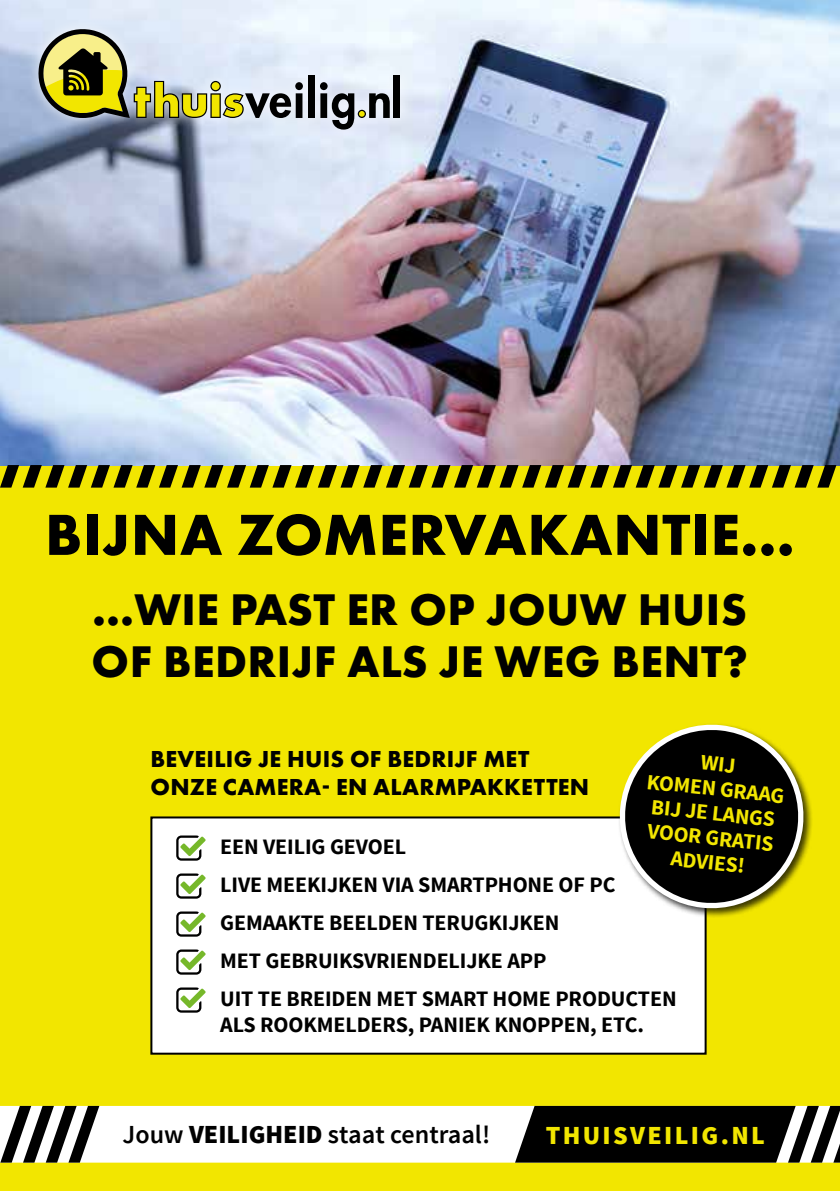
<style>
.page{position:relative;width:840px;height:1191px;background:#fff}
.page>*{position:absolute;margin:0;border:0;box-sizing:border-box;transform-origin:0 0}
.t1{font:700 60px "Futura PT";letter-spacing:.01em;color:#000}
.t2{font:700 46px/52px "Futura PT";letter-spacing:.01em;color:#000}
.t3{font:600 26px "Source Sans Pro";color:#000}
.t4{font:900 26px "Source Sans Pro";letter-spacing:.09em;color:#f2e600}
.t5{font:700 24px/28.8px "Futura PT";letter-spacing:.01em;color:#000}
.t6{font:700 22px/38px "Source Sans Pro";letter-spacing:-.005em;color:#000}
.t7{font:700 21.6px/24.6px "Source Sans Pro";color:#f2e600;text-align:center}
.s1{font-weight:900}
</style>
<div class="page">
<div style="left:0;top:0;width:839px;height:1191px;background:#f2e600"></div>
<img style="left:0;top:0;width:839px;height:465px">
<svg style="left:0;top:465px;width:835px;height:22px"></svg>
<div style="left:27px;top:17px;width:385px;height:124px;background:#fff;opacity:.75"></div>
<div style="left:393px;top:75px;width:7px;height:43px;background:#000"></div>
<div style="left:308px;top:75px;width:6px;height:43px;background:#000"></div>
<svg style="left:320px;top:82px;width:69px;height:48px;background:#979ba2"></svg>
<svg style="left:38px;top:29px;width:265px;height:89px;background:#b8bb9c"></svg>
<div style="left:0;top:1106px;width:839px;height:56px;background:#fff"></div>
<svg style="left:0;top:1106px;width:99px;height:56px"></svg>
<svg style="left:515px;top:1106px;width:324px;height:56px;background:#1f1f1f"></svg>
<div style="left:151px;top:817px;width:554px;height:236px;background:#fff"></div>
<div style="left:150px;top:816px;width:556px;height:238px;border:2px solid #000"></div>
<svg style="left:176px;top:835px;width:29px;height:25px"></svg>
<svg style="left:176px;top:873px;width:29px;height:25px"></svg>
<svg style="left:176px;top:911px;width:29px;height:25px"></svg>
<svg style="left:176px;top:949px;width:29px;height:25px"></svg>
<svg style="left:176px;top:987px;width:29px;height:25px"></svg>
<div style="left:617px;top:722px;width:195px;height:196px;background:#000;opacity:.75"></div>
<svg style="left:611px;top:722px;width:199px;height:189px"></svg>
<h1 class="t1" style="left:45px;top:496px;width:750px">BIJNA ZOMERVAKANTIE...</h1>
<h2 class="t2" style="left:92px;top:582px;width:657px">...WIE PAST ER OP JOUW HUIS<br>OF BEDRIJF ALS JE WEG BENT?</h2>
<p class="t5" style="left:150px;top:743px;width:440px">BEVEILIG JE HUIS OF BEDRIJF MET<br>ONZE CAMERA- EN ALARMPAKKETTEN</p>
<p class="t7" style="left:650px;top:745px;width:140px;rotate:6deg">WIJ<br>KOMEN GRAAG<br>BIJ JE LANGS<br>VOOR GRATIS<br>ADVIES!</p>
<p class="t6" style="left:220px;top:828px;width:457px">EEN VEILIG GEVOEL<br>LIVE MEEKIJKEN VIA SMARTPHONE OF PC<br>GEMAAKTE BEELDEN TERUGKIJKEN<br>MET GEBRUIKSVRIENDELIJKE APP<br>UIT TE BREIDEN MET SMART HOME PRODUCTEN</p>
<p class="t6" style="left:220px;top:1006px;width:425px">ALS ROOKMELDERS, PANIEK KNOPPEN, ETC.</p>
<p class="t3" style="left:123px;top:1118px;width:369px">Jouw <span class="s1">VEILIGHEID</span> staat centraal!</p>
<p class="t4" style="left:545px;top:1118px;width:221px">THUISVEILIG.NL</p>
</div>
